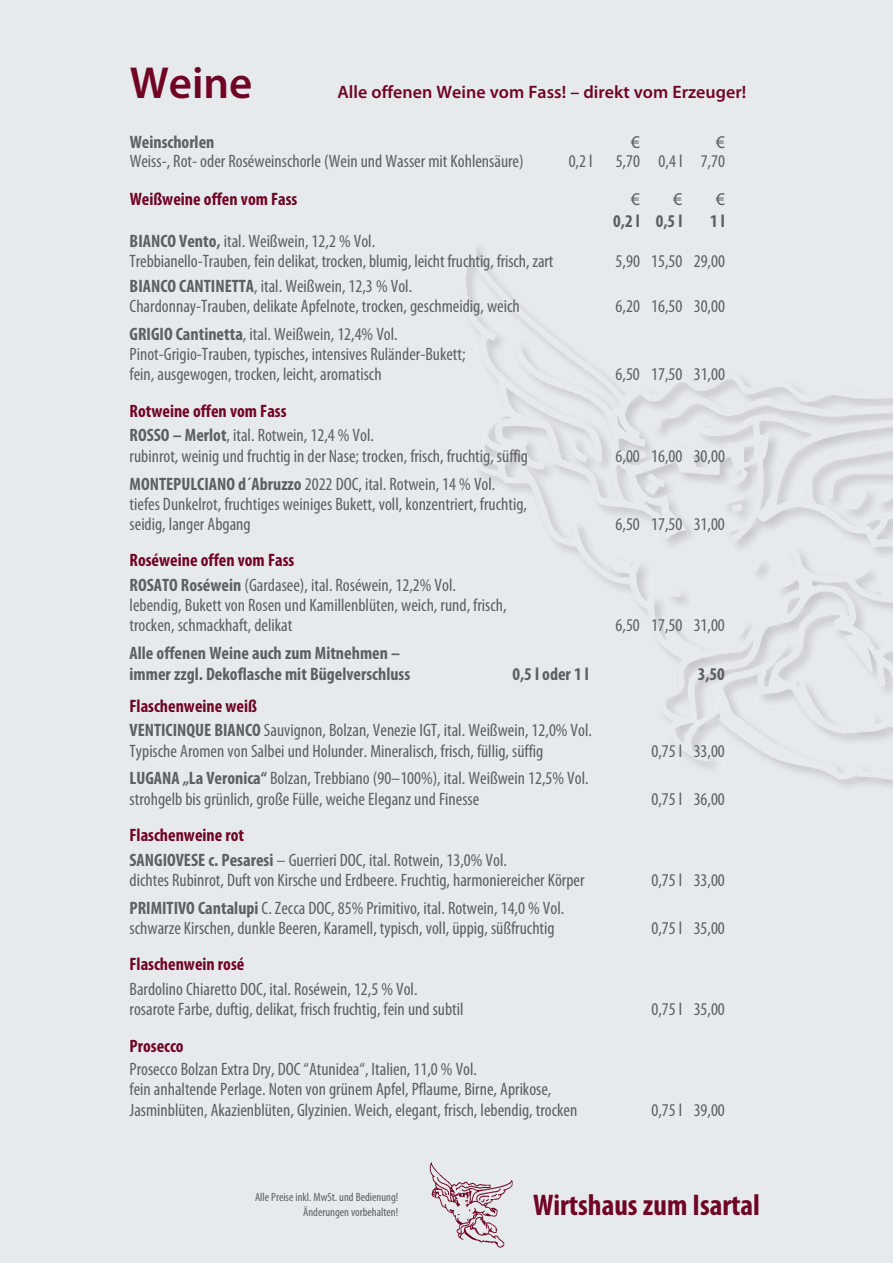
<style>
.page{position:relative;width:893px;height:1263px;background:#e7eaec}
.page>*{position:absolute;margin:0;border:0;box-sizing:border-box;transform-origin:0 0}
.t1{font:600 45px "Myriad Pro";color:#700425}
.t2{font:700 condensed 30px "Myriad Pro";color:#700425}
.t3{font:condensed 18px/20.2px "Myriad Pro";color:#5c6062}
.t4{font:700 condensed 18px/20.2px "Myriad Pro";color:#5c6062}
.t5{font:700 condensed 18px "Myriad Pro";color:#700425}
.t6{font:600 18px "Myriad Pro";color:#700425}
.t7{font:18px "Myriad Pro";color:#5c6062}
.t8{font:condensed 12px/15px "Myriad Pro";color:#5c6062;text-align:right}
.s1{font-weight:700}
.s2{font-weight:700;color:#700425}
</style>
<div class="page">
<img style="left:429px;top:1162px;width:84px;height:85px">
<img style="left:466px;top:249px;width:427px;height:538px">
<h1 class="t1" style="left:130px;top:58px;width:124px">Weine</h1>
<p class="t6" style="left:337px;top:82px;width:410px">Alle offenen Weine vom Fass! – direkt vom Erzeuger!</p>
<p class="t4" style="left:130px;top:131px;width:86px">Weinschorlen</p>
<p class="t7" style="left:631px;top:131px;width:11px">€</p>
<p class="t7" style="left:716px;top:131px;width:11px">€</p>
<p class="t3" style="left:130px;top:150px;width:396px">Weiss-, Rot- oder Roséweinschorle (Wein und Wasser mit Kohlensäure)</p>
<p class="t3" style="left:569px;top:150px;width:25px">0,2 l</p>
<p class="t3" style="left:616px;top:150px;width:111px">5,70 0,4 l 7,70</p>
<p class="t5" style="left:130px;top:188px;width:169px">Weißweine offen vom Fass</p>
<p class="t7" style="left:631px;top:188px;width:11px">€</p>
<p class="t7" style="left:673px;top:188px;width:11px">€</p>
<p class="t7" style="left:716px;top:188px;width:11px">€</p>
<p class="t4" style="left:613px;top:210px;width:71px">0,2 l 0,5 l</p>
<p class="t4" style="left:710px;top:210px;width:16px">1 l</p>
<p class="t3" style="left:130px;top:231px;width:425px"><span class="s1">BIANCO Vento,</span> ital. Weißwein, 12,2 % Vol.<br>Trebbianello-Trauben, fein delikat, trocken, blumig, leicht fruchtig, frisch, zart</p>
<p class="t3" style="left:616px;top:251px;width:111px">5,90 15,50 29,00</p>
<p class="t3" style="left:130px;top:275px;width:392px"><span class="s1">BIANCO CANTINETTA</span>, ital. Weißwein, 12,3 % Vol.<br>Chardonnay-Trauben, delikate Apfelnote, trocken, geschmeidig, weich</p>
<p class="t3" style="left:130px;top:324px;width:337px"><span class="s1">GRIGIO Cantinetta</span>, ital. Weißwein, 12,4% Vol.<br>Pinot-Grigio-Trauben, typisches, intensives Ruländer-Bukett; fein, ausgewogen, trocken, leicht, aromatisch</p>
<p class="t3" style="left:616px;top:296px;width:111px">6,20 16,50 30,00</p>
<p class="t3" style="left:616px;top:364px;width:111px">6,50 17,50 31,00</p>
<p class="t3" style="left:130px;top:398px;width:246px;line-height:24.5px"><span class="s2">Rotweine offen vom Fass<br></span><span class="s1">ROSSO – Merlot</span>, ital. Rotwein, 12,4 % Vol.</p>
<p class="t3" style="left:130px;top:445px;width:400px">rubinrot, weinig und fruchtig in der Nase; trocken, frisch, fruchtig, süffig</p>
<p class="t3" style="left:616px;top:445px;width:111px">6,00 16,00 30,00</p>
<p class="t3" style="left:130px;top:473px;width:399px"><span class="s1">MONTEPULCIANO d´Abruzzo</span> 2022 DOC, ital. Rotwein, 14 % Vol. tiefes Dunkelrot, fruchtiges weiniges Bukett, voll, konzentriert, fruchtig, seidig, langer Abgang</p>
<p class="t3" style="left:616px;top:514px;width:111px">6,50 17,50 31,00</p>
<p class="t3" style="left:130px;top:548px;width:328px;line-height:24.5px"><span class="s2">Roséweine offen vom Fass<br></span><span class="s1">ROSATO Roséwein</span> (Gardasee), ital. Roséwein, 12,2% Vol.</p>
<p class="t3" style="left:130px;top:595px;width:378px">lebendig, Bukett von Rosen und Kamillenblüten, weich, rund, frisch, trocken, schmackhaft, delikat</p>
<p class="t3" style="left:616px;top:615px;width:111px">6,50 17,50 31,00</p>
<p class="t4" style="left:130px;top:643px;width:282px">Alle offenen Weine auch zum Mitnehmen – immer zzgl. Dekoflasche mit Bügelverschluss</p>
<p class="t4" style="left:512px;top:663px;width:78px">0,5 l oder 1 l</p>
<p class="t4" style="left:698px;top:663px;width:29px">3,50</p>
<p class="t3" style="left:130px;top:693px;width:464px;line-height:24.5px"><span class="s2">Flaschenweine weiß<br></span><span class="s1">VENTICINQUE BIANCO</span> Sauvignon, Bolzan, Venezie IGT, ital. Weißwein, 12,0% Vol.</p>
<p class="t3" style="left:130px;top:740px;width:415px">Typische Aromen von Salbei und Holunder. Mineralisch, frisch, füllig, süffig</p>
<p class="t3" style="left:651px;top:740px;width:75px">0,75 l 33,00</p>
<p class="t3" style="left:130px;top:768px;width:461px"><span class="s1">LUGANA „La Veronica“</span> Bolzan, Trebbiano (90–100%), ital. Weißwein 12,5% Vol. strohgelb bis grünlich, große Fülle, weiche Eleganz und Finesse</p>
<p class="t3" style="left:651px;top:788px;width:75px">0,75 l 36,00</p>
<p class="t3" style="left:130px;top:823px;width:379px;line-height:24.5px"><span class="s2">Flaschenweine rot<br></span><span class="s1">SANGIOVESE c. Pesaresi</span> – Guerrieri DOC, ital. Rotwein, 13,0% Vol.</p>
<p class="t3" style="left:130px;top:869px;width:456px">dichtes Rubinrot, Duft von Kirsche und Erdbeere. Fruchtig, harmoniereicher Körper</p>
<p class="t3" style="left:651px;top:869px;width:75px">0,75 l 33,00</p>
<p class="t3" style="left:130px;top:897px;width:436px"><span class="s1">PRIMITIVO Cantalupi</span> C. Zecca DOC, 85% Primitivo, ital. Rotwein, 14,0 % Vol. schwarze Kirschen, dunkle Beeren, Karamell, typisch, voll, üppig, süßfruchtig</p>
<p class="t3" style="left:651px;top:918px;width:75px">0,75 l 35,00</p>
<p class="t5" style="left:130px;top:953px;width:116px">Flaschenwein rosé</p>
<p class="t3" style="left:130px;top:979px;width:336px">Bardolino Chiaretto DOC, ital. Roséwein, 12,5 % Vol. rosarote Farbe, duftig, delikat, frisch fruchtig, fein und subtil</p>
<p class="t3" style="left:651px;top:999px;width:75px">0,75 l 35,00</p>
<p class="t5" style="left:130px;top:1034px;width:56px">Prosecco</p>
<p class="t3" style="left:130px;top:1059px;width:423px;line-height:19.5px">Prosecco Bolzan Extra Dry, DOC “Atunidea“, Italien, 11,0 % Vol.<br>fein anhaltende Perlage. Noten von grünem Apfel, Pflaume, Birne, Aprikose,</p>
<p class="t3" style="left:130px;top:1100px;width:449px">Jasminblüten, Akazienblüten, Glyzinien. Weich, elegant, frisch, lebendig, trocken</p>
<p class="t3" style="left:651px;top:1100px;width:75px">0,75 l 39,00</p>
<p class="t8" style="left:255px;top:1189px;width:145px">Alle Preise inkl. MwSt. und Bedienung!<br>Änderungen vorbehalten!</p>
<h2 class="t2" style="left:533px;top:1186px;width:228px">Wirtshaus zum Isartal</h2>
</div>
